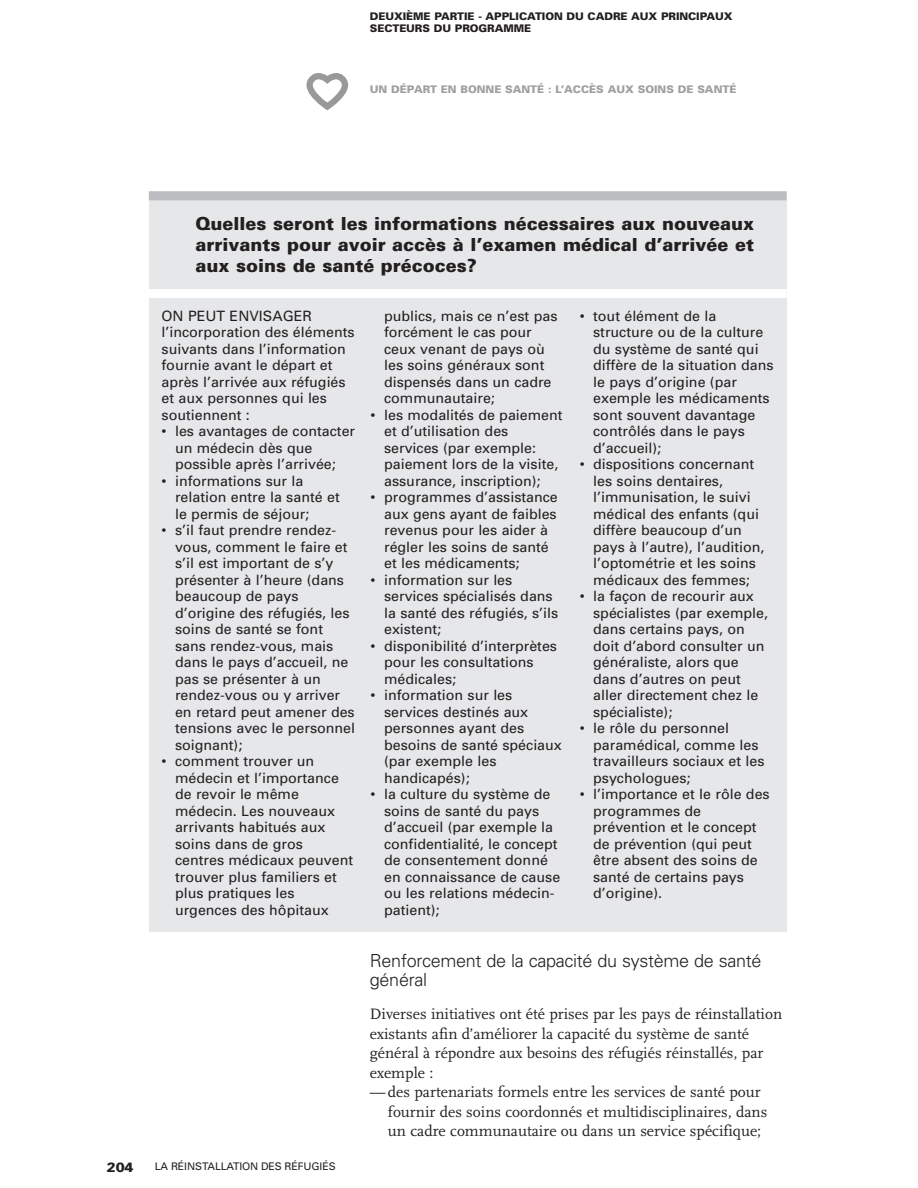
<style>
.page{position:relative;width:918px;height:1188px;background:#fff}
.page>*{position:absolute;margin:0;border:0;box-sizing:border-box;transform-origin:0 0}
.t1{font:900 18px/21px "Univers";color:#231f20;text-align:justify}
.t2{font:300 18px/19.5px "Univers";letter-spacing:-.015em;color:#231f20}
.t3{font:15.75px/19.5px "Scala";color:#231f20}
.t4{font:14.25px/16.5px "Univers";color:#231f20}
.t5{font:900 13.5px "Univers";color:#231f20}
.t6{font:900 10.5px/12px "Univers";letter-spacing:-.005em;color:#231f20}
.t7{font:900 10.5px "Univers";color:#9d9fa2}
.t8{font:10.5px "Univers";letter-spacing:-.01em;color:#231f20}
</style>
<div class="page">
<div style="left:149px;top:191px;width:638px;height:740px;background:#e6e7e9"></div>
<div style="left:149px;top:191px;width:638px;height:9px;background:#bcbdc0"></div>
<div style="left:128px;top:289px;width:659px;height:9px;background:#fff"></div>
<svg style="left:306px;top:73px;width:43px;height:38px"></svg>
<p class="t6" style="left:370px;top:12px;width:364px">DEUXIÈME PARTIE - APPLICATION DU CADRE AUX PRINCIPAUX<br>SECTEURS DU PROGRAMME</p>
<p class="t7" style="left:370px;top:86px;width:368px">UN DÉPART EN BONNE SANTÉ : L’ACCÈS AUX SOINS DE SANTÉ</p>
<p class="t1" style="left:196px;top:215px;width:560px">Quelles seront les informations nécessaires aux nouveaux arrivants pour avoir accès à l’examen médical d’arrivée et aux soins de santé précoces?</p>
<p class="t4" style="left:162px;top:309px;width:195px">ON PEUT ENVISAGER l’incorporation des éléments suivants dans l’information fournie avant le départ et après l’arrivée aux réfugiés et aux personnes qui les soutiennent :</p>
<p class="t4" style="left:175px;top:424px;width:182px;text-indent:-14px">• les avantages de contacter un médecin dès que possible après l’arrivée;</p>
<p class="t4" style="left:175px;top:474px;width:166px;text-indent:-14px">• informations sur la relation entre la santé et le permis de séjour;</p>
<p class="t4" style="left:175px;top:523px;width:182px;text-indent:-14px">• s’il faut prendre rendez&shy;vous, comment le faire et s’il est important de s’y présenter à l’heure (dans beaucoup de pays d’origine des réfugiés, les soins de santé se font sans rendez-vous, mais dans le pays d’accueil, ne pas se présenter à un rendez-vous ou y arriver en retard peut amener des tensions avec le personnel soignant);</p>
<p class="t4" style="left:175px;top:754px;width:180px;text-indent:-14px">• comment trouver un médecin et l’importance de revoir le même médecin. Les nouveaux arrivants habitués aux soins dans de gros centres médicaux peuvent trouver plus familiers et plus pratiques les urgences des hôpitaux</p>
<p class="t4" style="left:384px;top:309px;width:175px">publics, mais ce n’est pas forcément le cas pour ceux venant de pays où les soins généraux sont dispensés dans un cadre communautaire;</p>
<p class="t4" style="left:384px;top:408px;width:180px;text-indent:-14px">• les modalités de paiement et d’utilisation des services (par exemple: paiement lors de la visite, assurance, inscription);</p>
<p class="t4" style="left:384px;top:490px;width:175px;text-indent:-14px">• programmes d’assistance aux gens ayant de faibles revenus pour les aider à régler les soins de santé et les médicaments;</p>
<p class="t4" style="left:384px;top:573px;width:176px;text-indent:-14px">• information sur les services spécialisés dans la santé des réfugiés, s’ils existent;</p>
<p class="t4" style="left:384px;top:639px;width:174px;text-indent:-14px">• disponibilité d’interprètes pour les consultations médicales;</p>
<p class="t4" style="left:384px;top:688px;width:179px;text-indent:-14px">• information sur les services destinés aux personnes ayant des besoins de santé spéciaux (par exemple les handicapés);</p>
<p class="t4" style="left:384px;top:787px;width:178px;text-indent:-14px">• la culture du système de soins de santé du pays d’accueil (par exemple la confidentialité, le concept de consentement donné en connaissance de cause ou les relations médecin&shy;patient);</p>
<p class="t4" style="left:593px;top:309px;width:182px;text-indent:-14px">• tout élément de la structure ou de la culture du système de santé qui diffère de la situation dans le pays d’origine (par exemple les médicaments sont souvent davantage contrôlés dans le pays d’accueil);</p>
<p class="t4" style="left:593px;top:457px;width:173px;text-indent:-14px">• dispositions concernant les soins dentaires, l’immunisation, le suivi médical des enfants (qui diffère beaucoup d’un pays à l’autre), l’audition, l’optométrie et les soins médicaux des femmes;</p>
<p class="t4" style="left:593px;top:589px;width:176px;text-indent:-14px">• la façon de recourir aux spécialistes (par exemple, dans certains pays, on doit d’abord consulter un généraliste, alors que dans d’autres on peut aller directement chez le spécialiste);</p>
<p class="t4" style="left:593px;top:721px;width:173px;text-indent:-14px">• le rôle du personnel paramédical, comme les travailleurs sociaux et les psychologues;</p>
<p class="t4" style="left:593px;top:787px;width:178px;text-indent:-14px">• l’importance et le rôle des programmes de prévention et le concept de prévention (qui peut être absent des soins de santé de certains pays d’origine).</p>
<p class="t5" style="left:107px;top:1162px;width:28px">204</p>
<p class="t8" style="left:155px;top:1162px;width:182px">LA RÉINSTALLATION DES RÉFUGIÉS</p>
<p class="t2" style="left:370px;top:952px;width:393px">Renforcement de la capacité du système de santé général</p>
<p class="t3" style="left:370px;top:1006px;width:414px">Diverses initiatives ont été prises par les pays de réinstallation existants afin d’améliorer la capacité du système de santé général à répondre aux besoins des réfugiés réinstallés, par exemple :</p>
<p class="t3" style="left:388px;top:1084px;width:381px;text-indent:-18px">— des partenariats formels entre les services de santé pour fournir des soins coordonnés et multidisciplinaires, dans un cadre communautaire ou dans un service spécifique;</p>
</div>
